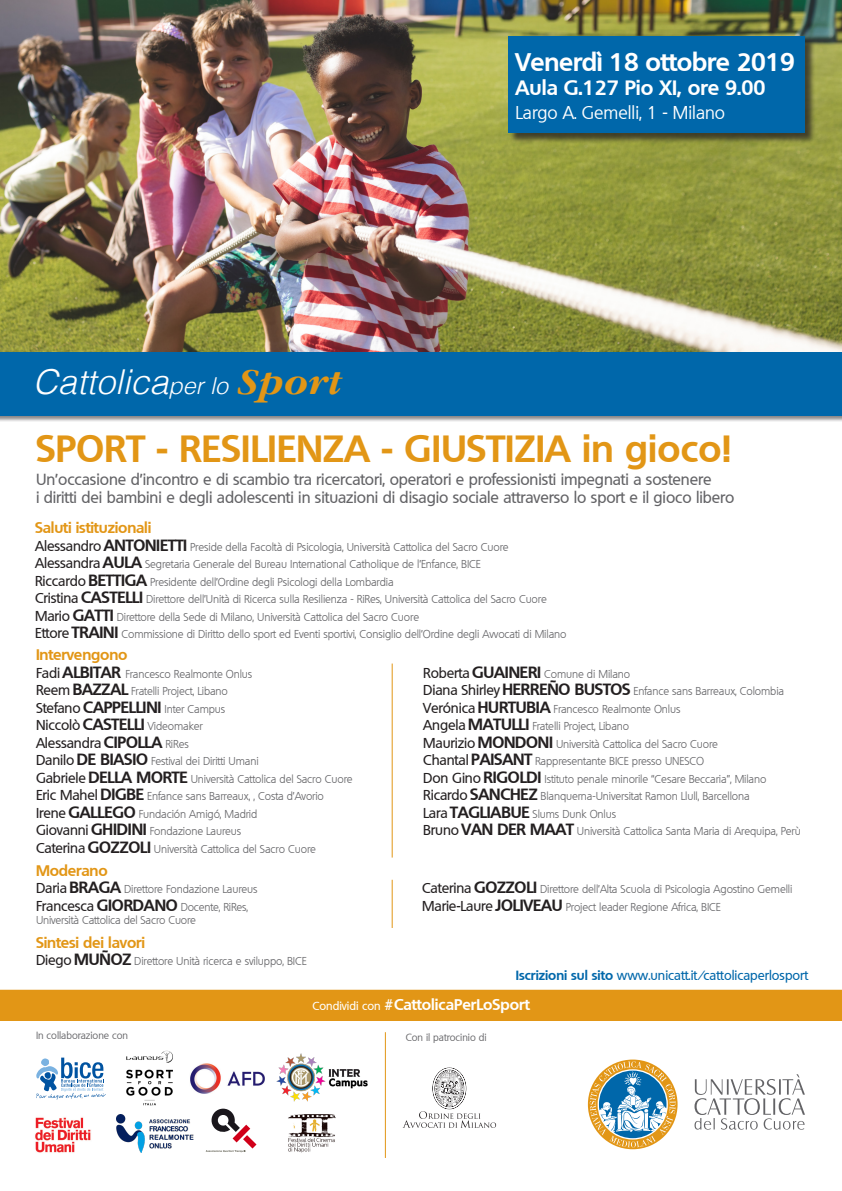
<style>
.page{position:relative;width:842px;height:1191px;background:#fff}
.page>*{position:absolute;margin:0;border:0;box-sizing:border-box;transform-origin:0 0}
.t1{font:700 36.9px "Quebec";letter-spacing:.01em;color:#e29616}
.t2{font:italic 300 34.3px "Helvetica";color:#fff}
.t3{font:700 24.8px "Quebec";letter-spacing:-.01em;color:#fff}
.t4{font:700 20.2px "Quebec";color:#fff}
.t5{font:17.7px "Quebec";color:#fff}
.t6{font:500 15.7px "Quebec";letter-spacing:-.005em;color:#636366}
.t7{font:700 15.1px "Quebec";color:#fff}
.t8{font:700 14.9px "Quebec";letter-spacing:-.01em;color:#e29616}
.t9{font:500 14px "Quebec";letter-spacing:-.01em;color:#231f20}
.t10{font:500 13px "Quebec";color:#0067aa}
.t11{font:300 11.2px "Quebec";letter-spacing:-.01em;color:#636366}
.t12{font:10px "Quebec";color:#636366}
.s1{font-size:23.3px}
.s2{font-family:"Garamond";font-weight:700;font-size:38.9px;color:#e29616}
.s3{font-weight:500;font-size:14px;color:#231f20}
.s4{font-weight:700;font-size:15.8px;color:#231f20}
.s5{font-weight:700;font-size:15.8px}
.s6{font-weight:300;font-size:11.2px;color:#636366}
.s7{font-weight:700}
.s8{font-weight:500;font-size:11.4px}
</style>
<div class="page">
<div style="left:0;top:990px;width:842px;height:30px;background:#e29616"></div>
<img style="left:0;top:0;width:842px;height:352px">
<div style="left:0;top:352px;width:842px;height:70px;background:#231f20;opacity:.53"></div>
<div style="left:0;top:353px;width:842px;height:63px;background:#0067aa"></div>
<svg style="left:588px;top:1059px;width:89px;height:90px"></svg>
<svg style="left:694px;top:1074px;width:111px;height:55px"></svg>
<svg style="left:36px;top:1057px;width:70px;height:42px"></svg>
<img style="left:277px;top:1053px;width:91px;height:49px">
<div style="left:510px;top:37px;width:306px;height:107px;background:#231f20;opacity:.75"></div>
<div style="left:508px;top:36px;width:296px;height:96px;background:#0067aa"></div>
<img style="left:126px;top:1050px;width:47px;height:55px">
<img style="left:190px;top:1063px;width:75px;height:31px">
<svg style="left:206px;top:1108px;width:50px;height:44px"></svg>
<img style="left:116px;top:1114px;width:77px;height:38px">
<img style="left:35px;top:1117px;width:56px;height:36px">
<img style="left:288px;top:1114px;width:48px;height:39px">
<hr style="left:392px;top:663px;width:1px;height:194px;background:#e29616">
<hr style="left:392px;top:879px;width:1px;height:49px;background:#e29616">
<svg style="left:403px;top:1067px;width:93px;height:60px"></svg>
<hr style="left:385px;top:1032px;width:1px;height:126px;background:#e29616">
<p class="t3" style="left:516px;top:45px;width:281px">Venerdì 18 ottobre 2019</p>
<p class="t4" style="left:516px;top:74px;width:251px">Aula G.127 Pio XI, ore 9.00</p>
<p class="t5" style="left:516px;top:101px;width:211px">Largo A. Gemelli, 1 - Milano</p>
<p class="t2" style="left:33px;top:352px;width:309px">Cattolica<span class="s1">per lo</span> <span class="s2">Sport</span></p>
<p class="t1" style="left:36px;top:424px;width:696px">SPORT - RESILIENZA - GIUSTIZIA in gioco!</p>
<p class="t6" style="left:36px;top:469px;width:677px">Un’occasione d’incontro e di scambio tra ricercatori, operatori e professionisti impegnati a sostenere</p>
<p class="t6" style="left:36px;top:487px;width:700px">i diritti dei bambini e degli adolescenti in situazioni di disagio sociale attraverso lo sport e il gioco libero</p>
<p class="t8" style="left:35px;top:518px;width:118px">Saluti istituzionali</p>
<p class="t11" style="left:35px;top:539px;width:475px"><span class="s3">Alessandro</span> <span class="s4">ANTONIETTI</span> Preside della Facoltà di Psicologia, Università Cattolica del Sacro Cuore</p>
<p class="t11" style="left:35px;top:557px;width:447px"><span class="s3">Alessandra</span> <span class="s4">AULA</span> Segretaria Generale del Bureau International Catholique de l’Enfance, BICE</p>
<p class="t11" style="left:35px;top:574px;width:360px"><span class="s3">Riccardo</span> <span class="s4">BETTIGA</span> Presidente dell’Ordine degli Psicologi della Lombardia</p>
<p class="t11" style="left:35px;top:592px;width:513px"><span class="s3">Cristina</span> <span class="s4">CASTELLI</span> Direttore dell’Unità di Ricerca sulla Resilienza - RiRes, Università Cattolica del Sacro Cuore</p>
<p class="t11" style="left:35px;top:609px;width:385px"><span class="s3">Mario</span> <span class="s4">GATTI</span> Direttore della Sede di Milano, Università Cattolica del Sacro Cuore</p>
<p class="t11" style="left:35px;top:627px;width:533px"><span class="s3">Ettore</span> <span class="s4">TRAINI</span> Commissione di Diritto dello sport ed Eventi sportivi, Consiglio dell’Ordine degli Avvocati di Milano</p>
<p class="t8" style="left:36px;top:645px;width:93px">Intervengono</p>
<p class="t11" style="left:36px;top:666px;width:218px"><span class="s3">Fadi</span> <span class="s4">ALBITAR</span> Francesco Realmonte Onlus</p>
<p class="t11" style="left:36px;top:684px;width:193px"><span class="s3">Reem</span> <span class="s4">BAZZAL</span> Fratelli Project, Libano</p>
<p class="t11" style="left:36px;top:701px;width:191px"><span class="s3">Stefano</span> <span class="s4">CAPPELLINI</span> Inter Campus</p>
<p class="t11" style="left:36px;top:719px;width:168px"><span class="s3">Niccolò</span> <span class="s4">CASTELLI</span> Videomaker</p>
<p class="t9" style="left:36px;top:733px;width:154px">Alessandra <span class="s5">CIPOLLA</span> <span class="s6">RiRes</span></p>
<p class="t11" style="left:36px;top:754px;width:224px"><span class="s3">Danilo</span> <span class="s4">DE BIASIO</span> Festival dei Diritti Umani</p>
<p class="t11" style="left:36px;top:771px;width:318px"><span class="s3">Gabriele</span> <span class="s4">DELLA MORTE</span> Università Cattolica del Sacro Cuore</p>
<p class="t11" style="left:36px;top:789px;width:289px"><span class="s3">Eric Mahel</span> <span class="s4">DIGBE</span> Enfance sans Barreaux, , Costa d’Avorio</p>
<p class="t11" style="left:36px;top:806px;width:223px"><span class="s3">Irene</span> <span class="s4">GALLEGO</span> Fundación Amigó, Madrid</p>
<p class="t11" style="left:36px;top:824px;width:207px"><span class="s3">Giovanni</span> <span class="s4">GHIDINI</span> Fondazione Laureus</p>
<p class="t11" style="left:36px;top:841px;width:281px"><span class="s3">Caterina</span> <span class="s4">GOZZOLI</span> Università Cattolica del Sacro Cuore</p>
<p class="t8" style="left:36px;top:860px;width:73px">Moderano</p>
<p class="t11" style="left:36px;top:882px;width:223px"><span class="s3">Daria</span> <span class="s4">BRAGA</span> Direttore Fondazione Laureus</p>
<p class="t11" style="left:36px;top:899px;width:214px"><span class="s3">Francesca</span> <span class="s4">GIORDANO</span> Docente, RiRes,</p>
<p class="t11" style="left:36px;top:912px;width:161px">Università Cattolica del Sacro Cuore</p>
<p class="t8" style="left:36px;top:932px;width:111px">Sintesi dei lavori</p>
<p class="t11" style="left:36px;top:954px;width:272px"><span class="s3">Diego</span> <span class="s4">MUÑOZ</span> Direttore Unità ricerca e sviluppo, BICE</p>
<p class="t11" style="left:423px;top:666px;width:209px"><span class="s3">Roberta</span> <span class="s4">GUAINERI</span> Comune di Milano</p>
<p class="t11" style="left:423px;top:684px;width:362px"><span class="s3">Diana Shirley</span> <span class="s4">HERREÑO BUSTOS</span> Enfance sans Barreaux, Colombia</p>
<p class="t11" style="left:423px;top:701px;width:259px"><span class="s3">Verónica</span> <span class="s4">HURTUBIA</span> Francesco Realmonte Onlus</p>
<p class="t11" style="left:423px;top:719px;width:207px"><span class="s3">Angela</span> <span class="s4">MATULLI</span> Fratelli Project, Libano</p>
<p class="t11" style="left:423px;top:736px;width:296px"><span class="s3">Maurizio</span> <span class="s4">MONDONI</span> Università Cattolica del Sacro Cuore</p>
<p class="t11" style="left:423px;top:754px;width:282px"><span class="s3">Chantal</span> <span class="s4">PAISANT</span> Rappresentante BICE presso UNESCO</p>
<p class="t11" style="left:423px;top:771px;width:345px"><span class="s3">Don Gino</span> <span class="s4">RIGOLDI</span> Istituto penale minorile “Cesare Beccaria”, Milano</p>
<p class="t11" style="left:423px;top:789px;width:328px"><span class="s3">Ricardo</span> <span class="s4">SANCHEZ</span> Blanquerna-Universitat Ramon Llull, Barcellona</p>
<p class="t11" style="left:423px;top:806px;width:194px"><span class="s3">Lara</span> <span class="s4">TAGLIABUE</span> Slums Dunk Onlus</p>
<p class="t11" style="left:423px;top:824px;width:379px"><span class="s3">Bruno</span> <span class="s4">VAN DER MAAT</span> Università Cattolica Santa Maria di Arequipa, Perù</p>
<p class="t11" style="left:422px;top:882px;width:372px"><span class="s3">Caterina</span> <span class="s4">GOZZOLI</span> Direttore dell’Alta Scuola di Psicologia Agostino Gemelli</p>
<p class="t11" style="left:422px;top:899px;width:300px"><span class="s3">Marie-Laure</span> <span class="s4">JOLIVEAU</span> Project leader Regione Africa, BICE</p>
<p class="t10" style="left:516px;top:967px;width:294px"><span class="s7">Iscrizioni sul sito</span> www.unicatt.it/cattolicaperlosport</p>
<p class="t12" style="left:36px;top:1029px;width:94px">In collaborazione con</p>
<p class="t7" style="left:312px;top:995px;width:219px"><span class="s8">Condividi con</span> #CattolicaPerLoSport</p>
<p class="t12" style="left:406px;top:1030px;width:82px">Con il patrocinio di</p>
</div>
